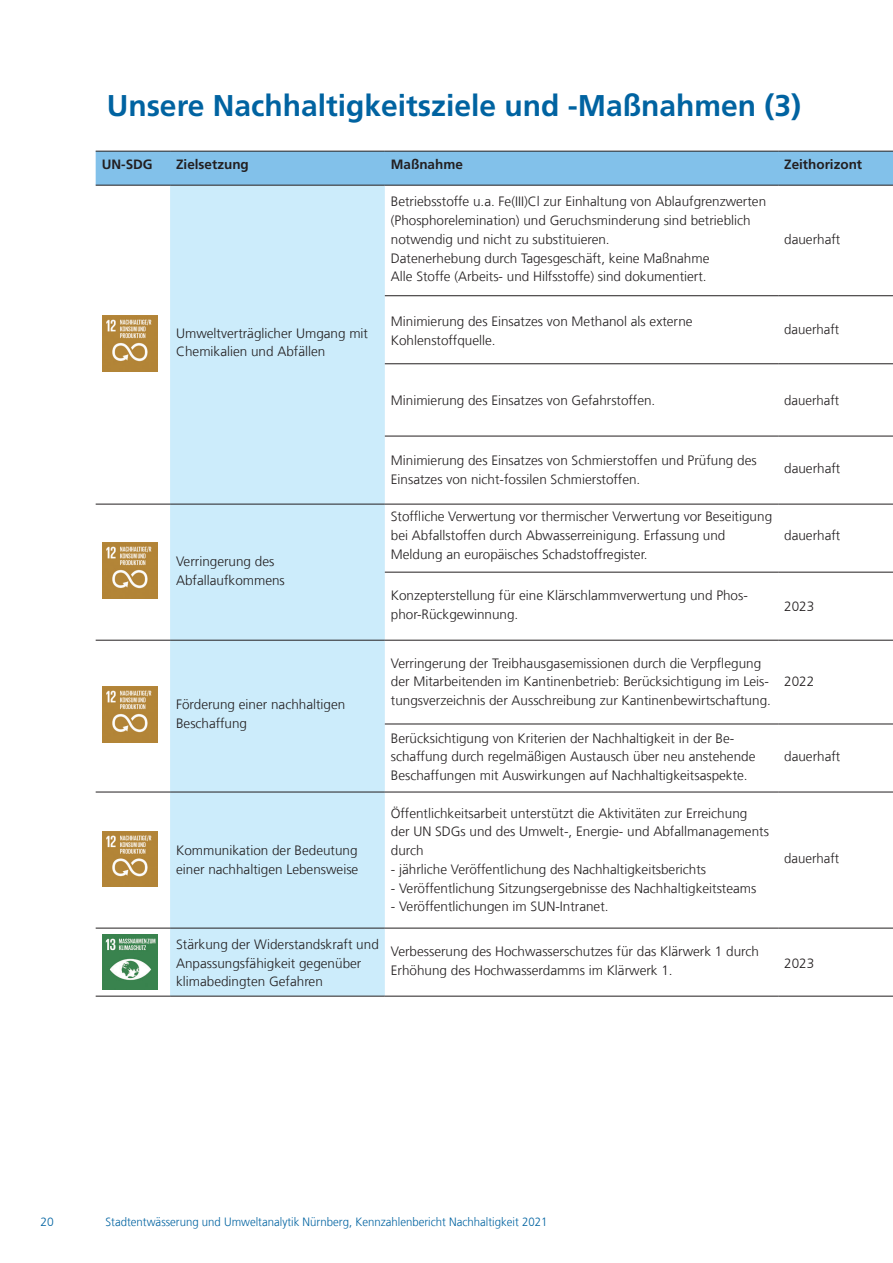
<style>
.page{position:relative;width:893px;height:1263px;background:#fff}
.page>*{position:absolute;margin:0;border:0;box-sizing:border-box;transform-origin:0 0}
.t1{font:700 30px "Frutiger LT Com";color:#0063a1}
.t2{font:300 13.5px/18.8px "Frutiger LT Com";color:#231f20}
.t3{font:700 13.5px "Frutiger LT Com";color:#231f20}
.t4{font:300 12px "Frutiger LT Com";color:#0063a1;scale:.95 1}
.t5{font:300 12px "Frutiger LT Com";color:#0063a1}
</style>
<div class="page">
<div style="left:170px;top:186px;width:215px;height:810px;background:#ccecfb"></div>
<svg style="left:96px;top:151px;width:797px;height:35px;background:#7eb9e0"></svg>
<hr style="left:385px;top:572px;width:393px;height:1px;background:#231f20">
<hr style="left:778px;top:572px;width:115px;height:1px;background:#231f20">
<hr style="left:96px;top:640px;width:74px;height:1px;background:#231f20">
<hr style="left:170px;top:640px;width:215px;height:1px;background:#231f20">
<hr style="left:385px;top:640px;width:393px;height:1px;background:#231f20">
<hr style="left:778px;top:640px;width:115px;height:1px;background:#231f20">
<hr style="left:96px;top:928px;width:74px;height:1px;background:#231f20">
<hr style="left:170px;top:928px;width:215px;height:1px;background:#231f20">
<hr style="left:385px;top:928px;width:393px;height:1px;background:#231f20">
<hr style="left:778px;top:928px;width:115px;height:1px;background:#231f20">
<hr style="left:96px;top:996px;width:74px;height:1px;background:#231f20">
<hr style="left:170px;top:996px;width:215px;height:1px;background:#231f20">
<hr style="left:385px;top:996px;width:393px;height:1px;background:#231f20">
<hr style="left:778px;top:996px;width:115px;height:1px;background:#231f20">
<hr style="left:385px;top:295px;width:393px;height:1px;background:#231f20">
<hr style="left:778px;top:295px;width:115px;height:1px;background:#231f20">
<hr style="left:385px;top:363px;width:393px;height:1px;background:#231f20">
<hr style="left:778px;top:363px;width:115px;height:1px;background:#231f20">
<hr style="left:385px;top:436px;width:393px;height:1px;background:#231f20">
<hr style="left:778px;top:436px;width:115px;height:1px;background:#231f20">
<hr style="left:96px;top:504px;width:74px;height:1px;background:#231f20">
<hr style="left:170px;top:504px;width:215px;height:1px;background:#231f20">
<hr style="left:385px;top:504px;width:393px;height:1px;background:#231f20">
<hr style="left:778px;top:504px;width:115px;height:1px;background:#231f20">
<hr style="left:385px;top:724px;width:393px;height:1px;background:#231f20">
<hr style="left:778px;top:724px;width:115px;height:1px;background:#231f20">
<hr style="left:96px;top:792px;width:74px;height:1px;background:#231f20">
<hr style="left:170px;top:792px;width:215px;height:1px;background:#231f20">
<hr style="left:385px;top:792px;width:393px;height:1px;background:#231f20">
<hr style="left:778px;top:792px;width:115px;height:1px;background:#231f20">
<img style="left:102px;top:316px;width:55px;height:55px">
<img style="left:102px;top:543px;width:55px;height:55px">
<img style="left:102px;top:687px;width:55px;height:55px">
<img style="left:102px;top:831px;width:55px;height:56px">
<img style="left:102px;top:934px;width:55px;height:55px">
<h1 class="t1" style="left:107px;top:88px;width:696px">Unsere Nachhaltigkeitsziele und -Maßnahmen (3)</h1>
<p class="t3" style="left:102px;top:156px;width:52px">UN-SDG</p>
<p class="t3" style="left:176px;top:156px;width:74px">Zielsetzung</p>
<p class="t3" style="left:391px;top:156px;width:74px">Maßnahme</p>
<p class="t3" style="left:784px;top:156px;width:80px">Zeithorizont</p>
<p class="t2" style="left:176px;top:324px;width:193px">Umweltverträglicher Umgang mit<br>Chemikalien und Abfällen</p>
<p class="t2" style="left:176px;top:552px;width:110px">Verringerung des<br>Abfallaufkommens</p>
<p class="t2" style="left:176px;top:695px;width:171px">Förderung einer nachhaltigen<br>Beschaffung</p>
<p class="t2" style="left:176px;top:841px;width:184px">Kommunikation der Bedeutung einer nachhaltigen Lebensweise</p>
<p class="t2" style="left:391px;top:192px;width:377px">Betriebsstoffe u.a. Fe(III)Cl zur Einhaltung von Ablaufgrenzwerten (Phosphorelemination) und Geruchsminderung sind betrieblich notwendig und nicht zu substituieren.<br>Datenerhebung durch Tagesgeschäft, keine Maßnahme<br>Alle Stoffe (Arbeits- und Hilfsstoffe) sind dokumentiert.</p>
<p class="t2" style="left:784px;top:230px;width:58px">dauerhaft</p>
<p class="t2" style="left:391px;top:312px;width:303px">Minimierung des Einsatzes von Methanol als externe<br>Kohlenstoffquelle.</p>
<p class="t2" style="left:784px;top:320px;width:57px">dauerhaft</p>
<p class="t2" style="left:391px;top:391px;width:266px">Minimierung des Einsatzes von Gefahrstoffen.</p>
<p class="t2" style="left:784px;top:391px;width:57px">dauerhaft</p>
<p class="t2" style="left:391px;top:451px;width:367px">Minimierung des Einsatzes von Schmierstoffen und Prüfung des<br>Einsatzes von nicht-fossilen Schmierstoffen.</p>
<p class="t2" style="left:784px;top:459px;width:58px">dauerhaft</p>
<p class="t2" style="left:391px;top:507px;width:383px">Stoffliche Verwertung vor thermischer Verwertung vor Beseitigung bei Abfallstoffen durch Abwasserreinigung. Erfassung und<br>Meldung an europäisches Schadstoffregister.</p>
<p class="t2" style="left:391px;top:586px;width:359px">Konzepterstellung für eine Klärschlammverwertung und Phos&shy;phor-Rückgewinnung.</p>
<p class="t2" style="left:784px;top:526px;width:58px">dauerhaft</p>
<p class="t2" style="left:784px;top:597px;width:32px">2023</p>
<p class="t2" style="left:391px;top:654px;width:382px">Verringerung der Treibhausgasemissionen durch die Verpflegung der Mitarbeitenden im Kantinenbetrieb: Berücksichtigung im Leis&shy;tungsverzeichnis der Ausschreibung zur Kantinenbewirtschaftung.</p>
<p class="t2" style="left:391px;top:729px;width:366px">Berücksichtigung von Kriterien der Nachhaltigkeit in der Be&shy;schaffung durch regelmäßigen Austausch über neu anstehende<br>Beschaffungen mit Auswirkungen auf Nachhaltigkeitsaspekte.</p>
<p class="t2" style="left:391px;top:804px;width:380px">Öffentlichkeitsarbeit unterstützt die Aktivitäten zur Erreichung der UN SDGs und des Umwelt-, Energie- und Abfallmanagements durch</p>
<p class="t2" style="left:391px;top:860px;width:317px">- jährliche Veröffentlichung des Nachhaltigkeitsberichts</p>
<p class="t2" style="left:391px;top:879px;width:367px">- Veröffentlichung Sitzungsergebnisse des Nachhaltigkeitsteams</p>
<p class="t2" style="left:391px;top:897px;width:219px">- Veröffentlichungen im SUN-Intranet.</p>
<p class="t2" style="left:784px;top:672px;width:32px">2022</p>
<p class="t2" style="left:784px;top:747px;width:58px">dauerhaft</p>
<p class="t2" style="left:784px;top:849px;width:57px">dauerhaft</p>
<p class="t2" style="left:176px;top:935px;width:204px">Stärkung der Widerstandskraft und<br>Anpassungsfähigkeit gegenüber klimabedingten Gefahren</p>
<p class="t2" style="left:391px;top:942px;width:370px">Verbesserung des Hochwasserschutzes für das Klärwerk 1 durch<br>Erhöhung des Hochwasserdamms im Klärwerk 1.</p>
<p class="t2" style="left:784px;top:954px;width:32px">2023</p>
<p class="t5" style="left:40px;top:1215px;width:15px">20</p>
<p class="t4" style="left:106px;top:1215px;width:466px">Stadtentwässerung und Umweltanalytik Nürnberg, Kennzahlenbericht Nachhaltigkeit 2021</p>
</div>
